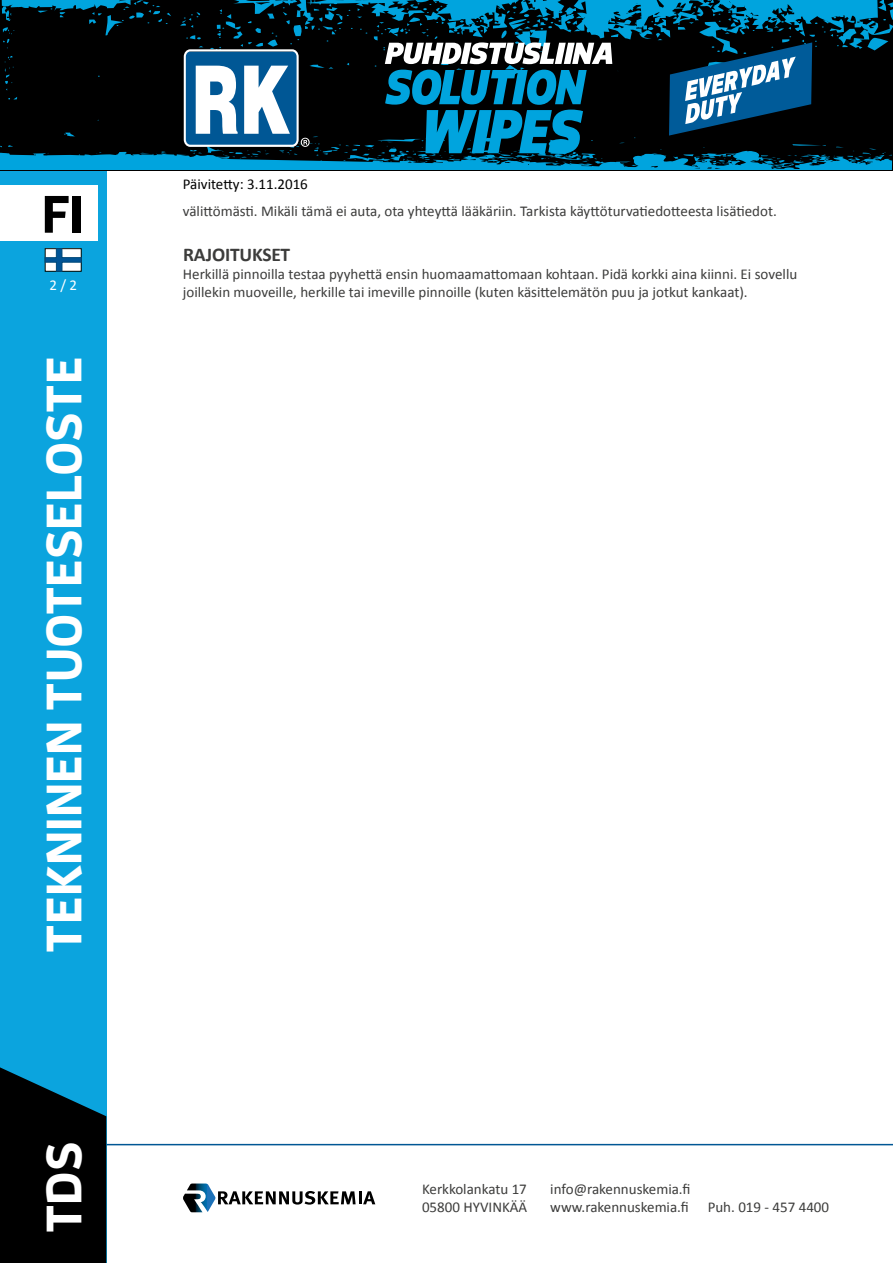
<style>
.page{position:relative;width:893px;height:1263px;background:#fff}
.page>*{position:absolute;margin:0;border:0;box-sizing:border-box;transform-origin:0 0}
.t1{font:700 52.5px "Enzo OT";color:#000}
.t2{font:700 49.5px "Enzo OT";color:#fff}
.technical_data_parag{font:700 19.5px "Calibri";letter-spacing:-.01em;color:#3c3c3b}
.technical_data_parag-2{font:15px/18px "Calibri";color:#3c3c3b}
.t3{font:15px "Calibri";color:#000}
.t4{font:15px "Calibri";color:#fff}
</style>
<div class="page">
<div style="left:0;top:170px;width:106px;height:1093px;background:#0ba4de"></div>
<svg style="left:0;top:1067px;width:106px;height:196px;background:#01141c"></svg>
<svg style="left:0;top:0;width:893px;height:99px;background:#00374b"></svg>
<hr style="left:106px;top:1144px;width:787px;height:1px;background:#005795">
<div style="left:0;top:186px;width:98px;height:55px;background:#fff"></div>
<svg style="left:183px;top:1183px;width:192px;height:29px"></svg>
<svg style="left:45px;top:248px;width:36px;height:23px"></svg>
<svg style="left:0;top:42px;width:892px;height:128px;background:#173d4e"></svg>
<h1 class="t1" style="left:42px;top:181px;width:44px">FI</h1>
<p class="t4" style="left:49px;top:276px;width:29px">2 / 2</p>
<h2 class="t2" style="left:33px;top:952px;width:597px;rotate:-90deg">TEKNINEN TUOTESELOSTE</h2>
<h2 class="t2" style="left:33px;top:1233px;width:93px;rotate:-90deg">TDS</h2>
<p class="t3" style="left:183px;top:174px;width:127px">Päivitetty: 3.11.2016</p>
<p class="technical_data_parag-2" style="left:183px;top:202px;width:595px">välittömästi. Mikäli tämä ei auta, ota yhteyttä lääkäriin. Tarkista käyttöturvatiedotteesta lisätiedot.</p>
<p class="technical_data_parag" style="left:183px;top:242px;width:109px">RAJOITUKSET</p>
<p class="technical_data_parag-2" style="left:183px;top:265px;width:616px">Herkillä pinnoilla testaa pyyhettä ensin huomaamattomaan kohtaan. Pidä korkki aina kiinni. Ei sovellu joillekin muoveille, herkille tai imeville pinnoille (kuten käsittelemätön puu ja jotkut kankaat).</p>
<p class="technical_data_parag-2" style="left:422px;top:1180px;width:107px">Kerkkolankatu 17<br>05800 HYVINKÄÄ</p>
<p class="technical_data_parag-2" style="left:550px;top:1180px;width:142px">info@rakennuskemia.fi www.rakennuskemia.fi</p>
<p class="technical_data_parag-2" style="left:708px;top:1198px;width:123px">Puh. 019 - 457 4400</p>
</div>
